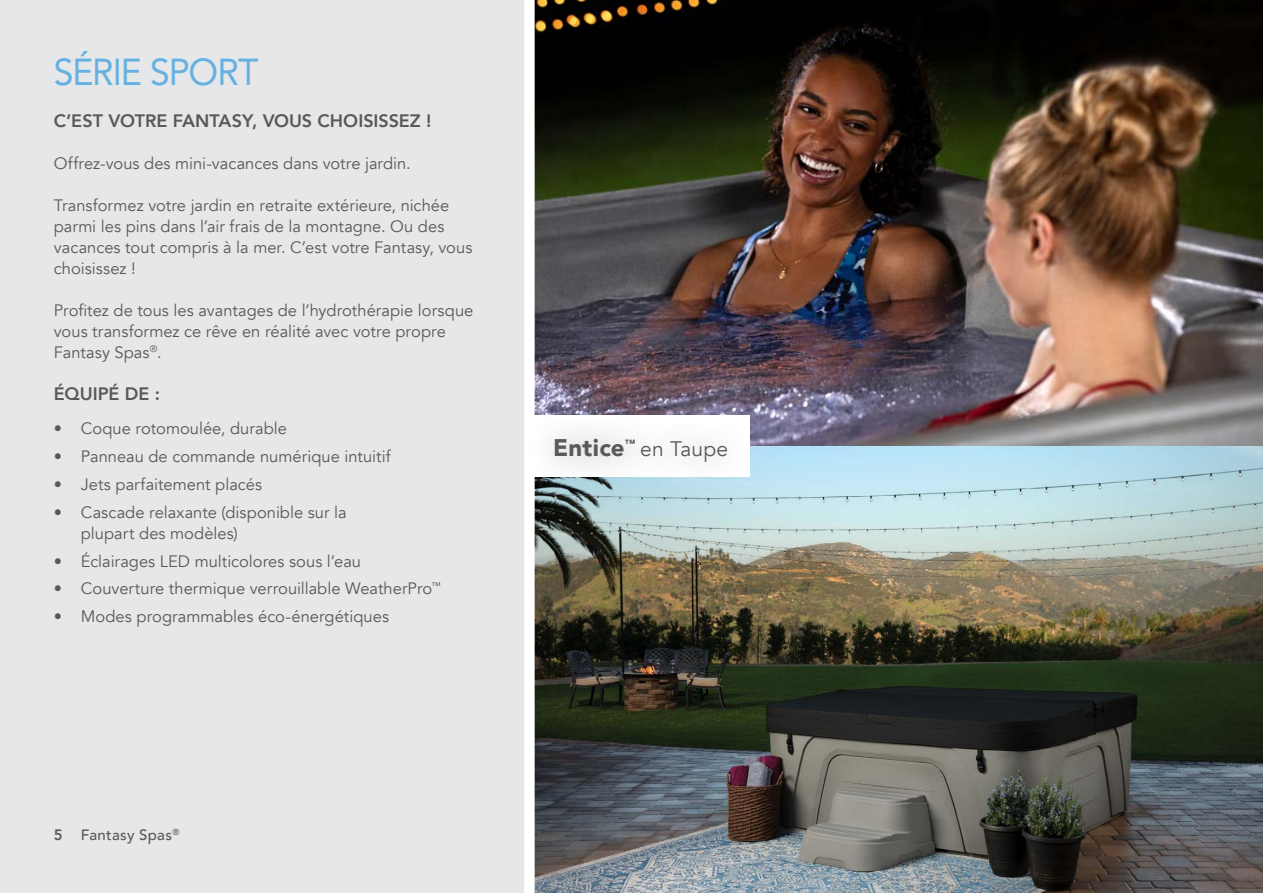
<style>
.page{position:relative;width:1263px;height:893px;background:#fff}
.page>*{position:absolute;margin:0;border:0;box-sizing:border-box;transform-origin:0 0}
.t1{font:37.5px "Avenir";letter-spacing:-.03em;color:#67b1e2;scale:.95 1}
.t2{font:900 24px "Avenir";letter-spacing:.01em;color:#58595b}
.t3{font:21px "Avenir";letter-spacing:.005em;color:#58595b}
.t4{font:800 18px "Avenir";color:#58595b}
.t5{font:16.5px/21px "Avenir";color:#58595b}
.t6{font:500 15px "Avenir";letter-spacing:.02em;color:#58595b}
.s1{font-weight:800}
</style>
<div class="page">
<img style="left:535px;top:0;width:728px;height:446px">
<div style="left:0;top:0;width:529px;height:893px;background:#e6e7e8"></div>
<img style="left:535px;top:446px;width:728px;height:447px">
<div style="left:524px;top:0;width:11px;height:893px;background:#fff"></div>
<div style="left:526px;top:411px;width:228px;height:76px;background:#000;opacity:.4"></div>
<h1 class="t1" style="left:54px;top:42px;width:217px">SÉRIE SPORT</h1>
<p class="t4" style="left:54px;top:107px;width:379px">C’EST VOTRE FANTASY, VOUS CHOISISSEZ !</p>
<p class="t5" style="left:54px;top:153px;width:358px">Offrez-vous des mini-vacances dans votre jardin.</p>
<p class="t5" style="left:54px;top:195px;width:420px">Transformez votre jardin en retraite extérieure, nichée parmi les pins dans l’air frais de la montagne. Ou des vacances tout compris à la mer. C’est votre Fantasy, vous choisissez !</p>
<p class="t5" style="left:54px;top:300px;width:421px">Profitez de tous les avantages de l’hydrothérapie lorsque vous transformez ce rêve en réalité avec votre propre<br>Fantasy Spas<sup>®</sup>.</p>
<p class="t4" style="left:54px;top:380px;width:108px">ÉQUIPÉ DE :</p>
<p class="t5" style="left:54px;top:419px;width:235px">• Coque rotomoulée, durable</p>
<p class="t5" style="left:54px;top:446px;width:338px">• Panneau de commande numérique intuitif</p>
<p class="t5" style="left:54px;top:474px;width:210px">• Jets parfaitement placés</p>
<p class="t5" style="left:81px;top:502px;width:267px;text-indent:-27px">• Cascade relaxante (disponible sur la plupart des modèles)</p>
<p class="t5" style="left:54px;top:551px;width:309px">• Éclairages LED multicolores sous l’eau</p>
<p class="t5" style="left:54px;top:578px;width:388px">• Couverture thermique verrouillable WeatherPro<sup>™</sup></p>
<p class="t5" style="left:54px;top:606px;width:337px">• Modes programmables éco-énergétiques</p>
<p class="t6" style="left:54px;top:821px;width:127px"><span class="s1">5</span> Fantasy Spas<sup>®</sup></p>
<h2 class="t2" style="left:553px;top:427px;width:73px">Entice</h2>
<p class="t3" style="left:625px;top:437px;width:105px"><sup>™</sup> en Taupe</p>
</div>
